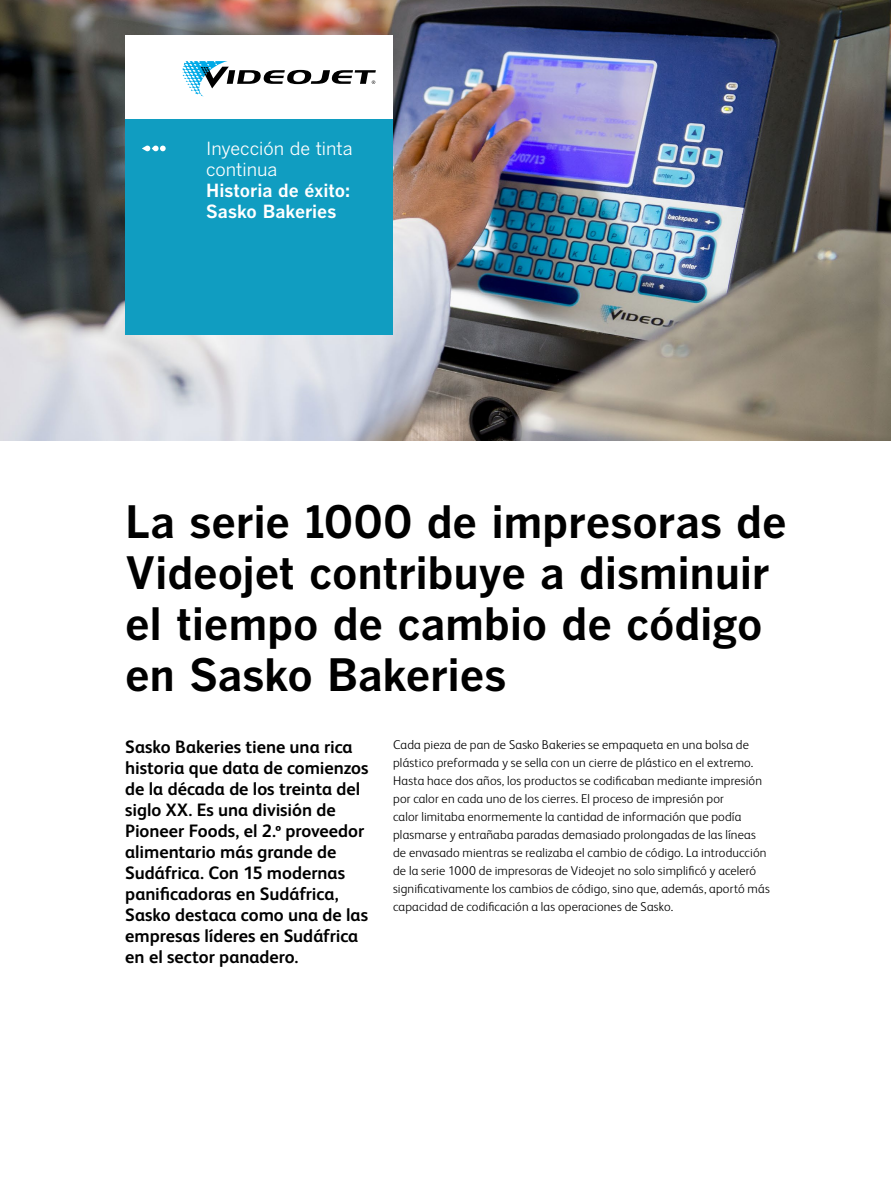
<style>
.page{position:relative;width:891px;height:1188px;background:#fff}
.page>*{position:absolute;margin:0;border:0;box-sizing:border-box;transform-origin:0 0}
.t1{font:700 44.25px/51px "Benton Gothic";letter-spacing:-.01em;color:#000}
.t2{font:700 18px/21px "FS Albert Pro";letter-spacing:-.005em;color:#000}
.t3{font:700 18px/21px "Benton Gothic";letter-spacing:-.005em;color:#fff}
.t4{font:18px/21px "Benton Gothic";letter-spacing:-.01em;color:#fff}
.t5{font:300 12.75px/18px "FS Albert Pro";letter-spacing:.01em;color:#000}
</style>
<div class="page">
<img style="left:0;top:0;width:891px;height:441px">
<div style="left:125px;top:36px;width:268px;height:83px;background:#fff"></div>
<div style="left:125px;top:119px;width:268px;height:216px;background:#109dc1"></div>
<svg style="left:183px;top:61px;width:193px;height:35px"></svg>
<svg style="left:143px;top:146px;width:23px;height:5px"></svg>
<h2 class="t4" style="left:206px;top:138px;width:148px">Inyección de tinta continua</h2>
<h2 class="t3" style="left:206px;top:180px;width:145px">Historia de éxito:<br>Sasko Bakeries</h2>
<h1 class="t1" style="left:125px;top:497px;width:663px">La serie 1000 de impresoras de<br>Videojet contribuye a disminuir el tiempo de cambio de código en Sasko Bakeries</h1>
<p class="t2" style="left:125px;top:736px;width:245px">Sasko Bakeries tiene una rica historia que data de comienzos de la década de los treinta del siglo XX. Es una división de<br>Pioneer Foods, el 2.º proveedor alimentario más grande de<br>Sudáfrica. Con 15 modernas panificadoras en Sudáfrica,<br>Sasko destaca como una de las empresas líderes en Sudáfrica en el sector panadero.</p>
<p class="t5" style="left:393px;top:735px;width:378px">Cada pieza de pan de Sasko Bakeries se empaqueta en una bolsa de plástico preformada y se sella con un cierre de plástico en el extremo.<br>Hasta hace dos años, los productos se codificaban mediante impresión por calor en cada uno de los cierres. El proceso de impresión por<br>calor limitaba enormemente la cantidad de información que podía plasmarse y entrañaba paradas demasiado prolongadas de las líneas de envasado mientras se realizaba el cambio de código. La introducción de la serie 1000 de impresoras de Videojet no solo simplificó y aceleró significativamente los cambios de código, sino que, además, aportó más capacidad de codificación a las operaciones de Sasko.</p>
</div>
